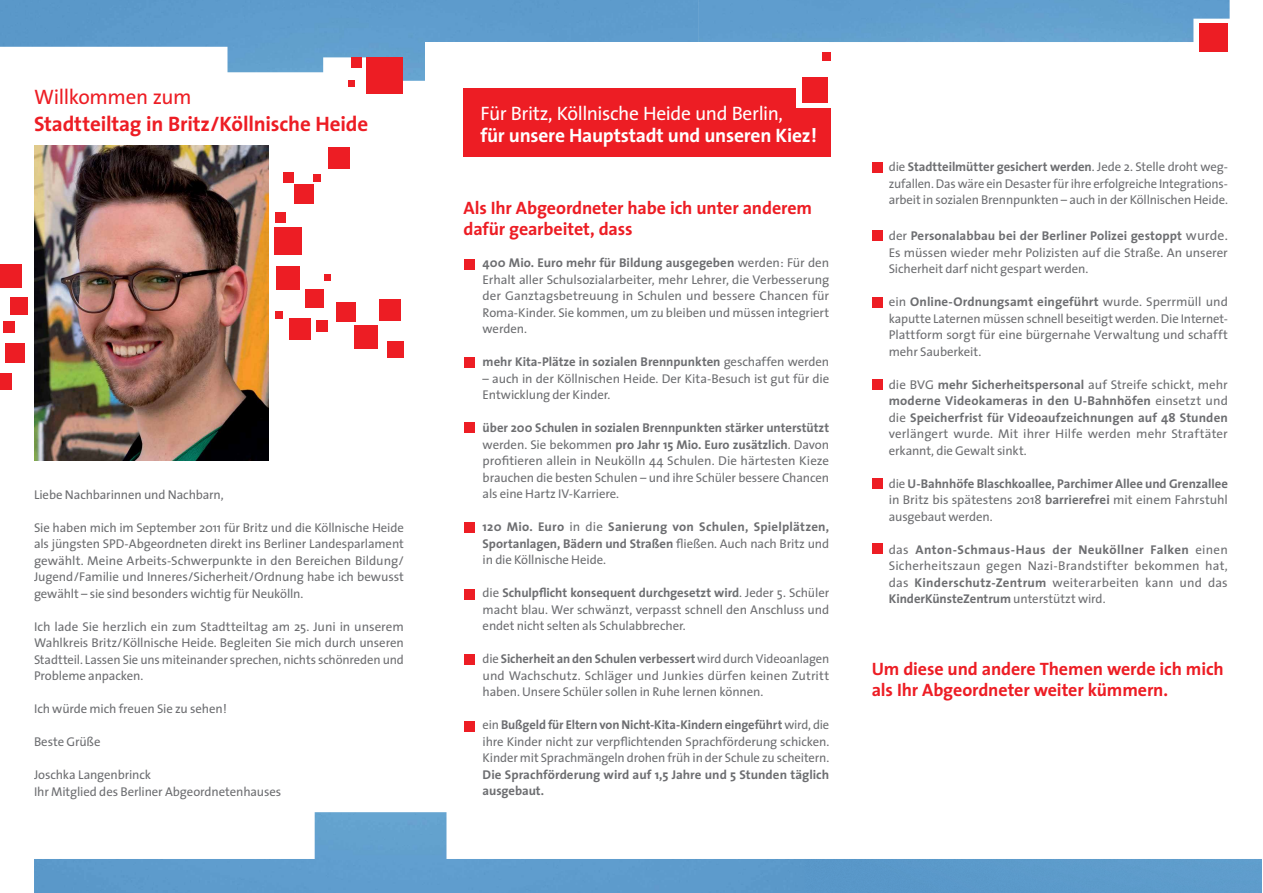
<style>
.page{position:relative;width:1263px;height:893px;background:#fff}
.page>*{position:absolute;margin:0;border:0;box-sizing:border-box;transform-origin:0 0}
.t1{font:700 21px "The Sans";letter-spacing:-.005em;color:#ed1d24}
.t2{font:21px "The Sans";letter-spacing:-.02em;color:#ed1d24}
.t3{font:19.5px "The Sans";letter-spacing:-.02em;color:#fff}
.t4{font:700 19.5px "The Sans";letter-spacing:-.01em;color:#fff}
.t5{font:700 18px/21px "The Sans";letter-spacing:-.01em;color:#ed1d24}
.t6{font:12.75px/16.5px "The Sans";letter-spacing:-.01em;color:#6d6e71;text-align:justify}
.t7{font:700 12.75px/16.5px "The Sans";color:#6d6e71;text-align:justify}
.s1{font-weight:700}
.s2{font-weight:400}
.s3{font-size:13.5px}
</style>
<div class="page">
<img style="left:0;top:0;width:698px;height:81px">
<div style="left:698px;top:0;width:531px;height:42px;background:#619fce"></div>
<img style="left:34px;top:812px;width:770px;height:81px">
<div style="left:804px;top:859px;width:458px;height:34px;background:#5c9acb"></div>
<div style="left:425px;top:42px;width:403px;height:138px;background:#fff"></div>
<div style="left:1199px;top:23px;width:29px;height:29px;background:#ed1d24"></div>
<div style="left:367px;top:58px;width:36px;height:36px;background:#ed1d24"></div>
<div style="left:5px;top:343px;width:19px;height:19px;background:#ed1d24"></div>
<div style="left:10px;top:298px;width:17px;height:17px;background:#ed1d24"></div>
<div style="left:4px;top:322px;width:11px;height:11px;background:#ed1d24"></div>
<div style="left:0;top:373px;width:12px;height:16px;background:#ed1d24"></div>
<div style="left:0;top:265px;width:21px;height:23px;background:#ed1d24"></div>
<div style="left:352px;top:58px;width:10px;height:10px;background:#ed1d24"></div>
<div style="left:348px;top:80px;width:7px;height:7px;background:#ed1d24"></div>
<div style="left:387px;top:341px;width:17px;height:16px;background:#ed1d24"></div>
<div style="left:379px;top:299px;width:22px;height:22px;background:#ed1d24"></div>
<div style="left:337px;top:302px;width:19px;height:19px;background:#ed1d24"></div>
<div style="left:305px;top:289px;width:18px;height:18px;background:#ed1d24"></div>
<div style="left:354px;top:325px;width:24px;height:24px;background:#ed1d24"></div>
<div style="left:289px;top:318px;width:21px;height:21px;background:#ed1d24"></div>
<div style="left:316px;top:321px;width:11px;height:11px;background:#ed1d24"></div>
<div style="left:275px;top:311px;width:8px;height:8px;background:#ed1d24"></div>
<div style="left:313px;top:174px;width:8px;height:8px;background:#ed1d24"></div>
<div style="left:277px;top:266px;width:23px;height:23px;background:#ed1d24"></div>
<div style="left:274px;top:227px;width:28px;height:28px;background:#ed1d24"></div>
<div style="left:275px;top:212px;width:10px;height:10px;background:#ed1d24"></div>
<div style="left:294px;top:185px;width:19px;height:19px;background:#ed1d24"></div>
<div style="left:324px;top:274px;width:7px;height:7px;background:#ed1d24"></div>
<div style="left:328px;top:147px;width:22px;height:22px;background:#ed1d24"></div>
<div style="left:284px;top:172px;width:10px;height:10px;background:#ed1d24"></div>
<img style="left:34px;top:146px;width:235px;height:315px">
<div style="left:872px;top:162px;width:10px;height:10px;background:#ed1d24"></div>
<div style="left:465px;top:259px;width:10px;height:10px;background:#ed1d24"></div>
<div style="left:465px;top:357px;width:10px;height:11px;background:#ed1d24"></div>
<div style="left:465px;top:422px;width:10px;height:11px;background:#ed1d24"></div>
<div style="left:465px;top:522px;width:10px;height:11px;background:#ed1d24"></div>
<div style="left:465px;top:589px;width:10px;height:11px;background:#ed1d24"></div>
<div style="left:465px;top:654px;width:10px;height:11px;background:#ed1d24"></div>
<div style="left:872px;top:231px;width:10px;height:10px;background:#ed1d24"></div>
<div style="left:872px;top:298px;width:10px;height:10px;background:#ed1d24"></div>
<div style="left:872px;top:379px;width:10px;height:10px;background:#ed1d24"></div>
<div style="left:872px;top:478px;width:10px;height:11px;background:#ed1d24"></div>
<div style="left:872px;top:544px;width:10px;height:10px;background:#ed1d24"></div>
<div style="left:465px;top:721px;width:10px;height:10px;background:#ed1d24"></div>
<div style="left:463px;top:89px;width:368px;height:68px;background:#ed1d24"></div>
<div style="left:796px;top:82px;width:37px;height:26px;background:#fff"></div>
<div style="left:802px;top:77px;width:25px;height:25px;background:#ed1d24"></div>
<div style="left:822px;top:52px;width:9px;height:8px;background:#ed1d24"></div>
<h1 class="t2" style="left:34px;top:79px;width:159px">Willkommen zum</h1>
<h1 class="t1" style="left:34px;top:106px;width:336px">Stadtteiltag in Britz/Köllnische Heide</h1>
<p class="t6" style="left:34px;top:486px;width:191px">Liebe Nachbarinnen und Nachbarn,</p>
<p class="t6" style="left:34px;top:519px;width:371px">Sie haben mich im September 2011 für Britz und die Köllnische Heide als jüngsten SPD-Abgeordneten direkt ins Berliner Landesparlament gewählt. Meine Arbeits-Schwerpunkte in den Bereichen Bildung/ Jugend/Familie und Inneres/Sicherheit/Ordnung habe ich bewusst gewählt – sie sind besonders wichtig für Neukölln.</p>
<p class="t6" style="left:34px;top:618px;width:371px">Ich lade Sie herzlich ein zum Stadtteiltag am 25. Juni in unserem Wahlkreis Britz/Köllnische Heide. Begleiten Sie mich durch unseren Stadtteil. Lassen Sie uns miteinander sprechen, nichts schönreden und Probleme anpacken.</p>
<p class="t6" style="left:34px;top:700px;width:194px">Ich würde mich freuen Sie zu sehen!</p>
<p class="t6" style="left:34px;top:733px;width:68px">Beste Grüße</p>
<p class="t6" style="left:34px;top:766px;width:249px">Joschka Langenbrinck<br>Ihr Mitglied des Berliner Abgeordnetenhauses</p>
<h2 class="t3" style="left:480px;top:97px;width:304px">Für Britz, Köllnische Heide und Berlin,</h2>
<h2 class="t4" style="left:480px;top:119px;width:338px">für unsere Hauptstadt und unseren Kiez!</h2>
<h3 class="t5" style="left:463px;top:197px;width:350px">Als Ihr Abgeordneter habe ich unter anderem dafür gearbeitet, dass</h3>
<p class="t6" style="left:483px;top:254px;width:348px"><span class="s1">400 Mio. Euro mehr für Bildung ausgegeben</span> werden: Für den Erhalt aller Schulsozialarbeiter, mehr Lehrer, die Verbesserung der Ganztagsbetreuung in Schulen und bessere Chancen für Roma-Kinder. Sie kommen, um zu bleiben und müssen integriert werden.</p>
<p class="t7" style="left:483px;top:353px;width:348px">mehr Kita-Plätze in sozialen Brennpunkten <span class="s2">geschaffen werden</span></p>
<p class="t6" style="left:483px;top:370px;width:348px">– auch in der Köllnischen Heide. Der Kita-Besuch ist gut für die<br>Entwicklung der Kinder.</p>
<p class="t6" style="left:483px;top:419px;width:348px"><span class="s1">über 200 Schulen in sozialen Brennpunkten stärker unterstützt </span>werden. Sie bekommen <span class="s1">pro Jahr 15 Mio. Euro zusätzlich</span>. Davon profitieren allein in Neukölln 44 Schulen. Die härtesten Kieze brauchen die besten Schulen – und ihre Schüler bessere Chancen als eine Hartz IV-Karriere.</p>
<p class="t7" style="left:483px;top:518px;width:348px">120 Mio. Euro <span class="s2">in die</span> Sanierung von Schulen, Spielplätzen, Sportanlagen, Bädern und Straßen <span class="s2">fließen. Auch nach Britz und in die Köllnische Heide.</span></p>
<p class="t6" style="left:483px;top:584px;width:348px">die <span class="s1">Schulpflicht konsequent durchgesetzt wird</span>. Jeder 5. Schüler macht blau. Wer schwänzt, verpasst schnell den Anschluss und endet nicht selten als Schulabbrecher.</p>
<p class="t6" style="left:483px;top:650px;width:348px">die <span class="s1">Sicherheit an den Schulen verbessert</span> wird durch Videoanlagen und Wachschutz. Schläger und Junkies dürfen keinen Zutritt haben. Unsere Schüler sollen in Ruhe lernen können.</p>
<p class="t6" style="left:483px;top:716px;width:348px">ein <span class="s1">Bußgeld für Eltern von Nicht-Kita-Kindern eingeführt</span> wird, die ihre Kinder nicht zur verpflichtenden Sprachförderung schicken.<br>Kinder mit Sprachmängeln drohen früh in der Schule zu scheitern.</p>
<p class="t7" style="left:483px;top:766px;width:348px">Die Sprachförderung wird auf 1,5 Jahre und 5 Stunden täglich ausgebaut.</p>
<p class="t6" style="left:889px;top:158px;width:341px">die <span class="s1">Stadtteilmütter gesichert werden</span>. Jede 2. Stelle droht weg&shy;zufallen. Das wäre ein Desaster für ihre erfolgreiche Integrations&shy;arbeit in sozialen Brennpunkten – auch in der Köllnischen Heide.</p>
<p class="t6" style="left:889px;top:227px;width:341px">der <span class="s1">Personalabbau bei der Berliner Polizei gestoppt</span> <span class="s3">wurde.<br></span>Es müssen wieder mehr Polizisten auf die Straße. An unserer Sicherheit darf nicht gespart werden.</p>
<p class="t6" style="left:889px;top:293px;width:341px">ein <span class="s1">Online-Ordnungsamt eingeführt</span> wurde. Sperrmüll und kaputte Laternen müssen schnell beseitigt werden. Die Internet-Plattform sorgt für eine bürgernahe Verwaltung und schafft mehr Sauberkeit.</p>
<p class="t6" style="left:889px;top:376px;width:341px">die BVG <span class="s1">mehr Sicherheitspersonal</span> auf Streife schickt, mehr <span class="s1">moderne Videokameras in den U-Bahnhöfen</span> einsetzt und die <span class="s1">Speicherfrist für Videoaufzeichnungen auf 48 Stunden </span>verlängert wurde. Mit ihrer Hilfe werden mehr Straftäter erkannt, die Gewalt sinkt.</p>
<p class="t7" style="left:889px;top:475px;width:341px"><span class="s2">die</span> U-Bahnhöfe Blaschkoallee, Parchimer Allee und Grenzallee <span class="s2">in Britz bis spätestens 2018</span> barrierefrei <span class="s2">mit einem Fahrstuhl ausgebaut werden.</span></p>
<p class="t6" style="left:889px;top:541px;width:341px">das <span class="s1">Anton-Schmaus-Haus der Neuköllner Falken</span> einen Sicherheitszaun gegen Nazi-Brandstifter bekommen hat, das <span class="s1">Kinderschutz-Zentrum</span> weiterarbeiten kann und das <span class="s1">KinderKünsteZentrum</span> unterstützt wird.</p>
<h3 class="t5" style="left:872px;top:658px;width:354px">Um diese und andere Themen werde ich mich als Ihr Abgeordneter weiter kümmern.</h3>
</div>
